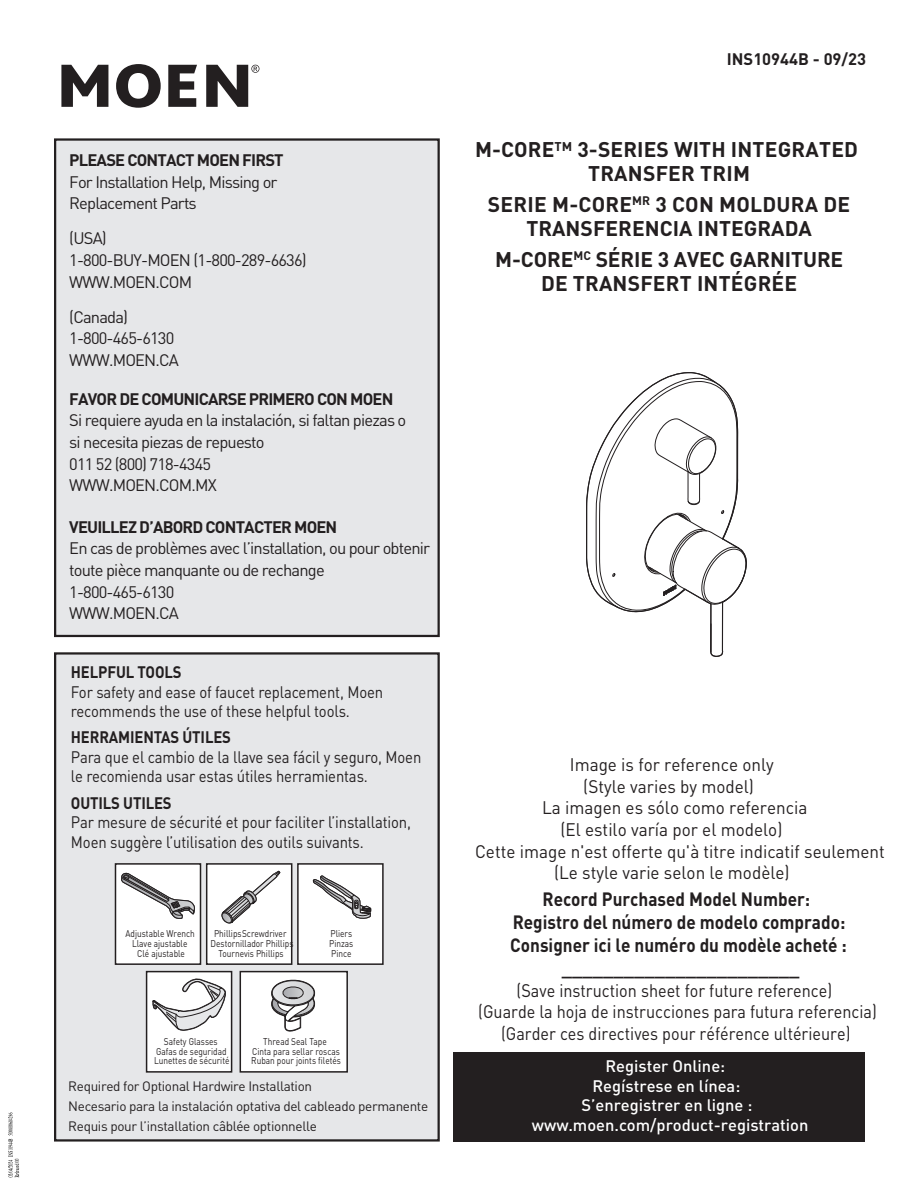
<style>
.page{position:relative;width:918px;height:1188px;background:#fff}
.page>*{position:absolute;margin:0;border:0;box-sizing:border-box;transform-origin:0 0}
.t1{font:700 21px/24px "DIN Pro";letter-spacing:.01em;color:#231f20;text-align:center}
.t2{font:700 19.05px/23px "DIN Pro";color:#231f20;text-align:center;scale:.9 1}
.t3{font:18px "DIN Pro";color:#231f20;scale:.95 1}
.t4{font:18px/21.6px "DIN Pro";color:#231f20;text-align:center;scale:.9 1}
.t5{font:16.5px/21.6px "DIN Pro";letter-spacing:-.05em;color:#231f20}
.t6{font:16.5px/19.5px "DIN Pro";letter-spacing:-.01em;color:#231f20;scale:.9 1}
.t7{font:500 16.5px/19.5px "DIN Pro";color:#fff;text-align:center}
.t8{font:700 16.5px "DIN Pro";letter-spacing:-.05em;color:#231f20}
.t9{font:700 16.5px "DIN Pro";letter-spacing:-.01em;color:#231f20;scale:.9 1}
.t10{font:700 16.5px "DIN Pro";color:#231f20}
.t11{font:13.5px/20px "DIN Pro";letter-spacing:-.025em;color:#231f20}
.t12{font:9.75px/9.8px "DIN Pro";color:#231f20;text-align:center;scale:.85 1}
</style>
<div class="page">
<svg style="left:586px;top:372px;width:161px;height:285px"></svg>
<div style="left:55px;top:653px;width:384px;height:487px;background:#e6e7e9"></div>
<div style="left:54px;top:652px;width:386px;height:490px;border:2px solid #231f20"></div>
<svg style="left:61px;top:65px;width:47px;height:42px"></svg>
<svg style="left:116px;top:64px;width:45px;height:44px"></svg>
<svg style="left:168px;top:65px;width:29px;height:42px"></svg>
<svg style="left:206px;top:65px;width:53px;height:42px"></svg>
<div style="left:147px;top:972px;width:85px;height:100px;background:#fff"></div>
<svg style="left:152px;top:978px;width:74px;height:53px"></svg>
<div style="left:146px;top:971px;width:86px;height:102px;border:2px solid #231f20"></div>
<div style="left:115px;top:864px;width:86px;height:100px;background:#fff"></div>
<svg style="left:121px;top:872px;width:74px;height:47px"></svg>
<div style="left:115px;top:863px;width:86px;height:102px;border:2px solid #231f20"></div>
<div style="left:207px;top:864px;width:85px;height:100px;background:#fff"></div>
<svg style="left:221px;top:870px;width:60px;height:54px"></svg>
<div style="left:206px;top:863px;width:86px;height:102px;border:2px solid #231f20"></div>
<div style="left:240px;top:972px;width:107px;height:100px;background:#fff"></div>
<svg style="left:271px;top:979px;width:45px;height:53px"></svg>
<div style="left:240px;top:971px;width:108px;height:102px;border:2px solid #231f20"></div>
<div style="left:453px;top:1052px;width:412px;height:90px;background:#231f20"></div>
<div style="left:55px;top:140px;width:384px;height:496px;background:#e6e7e9"></div>
<div style="left:54px;top:138px;width:386px;height:499px;border:2px solid #231f20"></div>
<div style="left:298px;top:864px;width:85px;height:100px;background:#fff"></div>
<svg style="left:312px;top:875px;width:60px;height:44px"></svg>
<div style="left:297px;top:863px;width:87px;height:102px;border:2px solid #231f20"></div>
<svg style="left:8px;top:1113px;width:11px;height:64px"></svg>
<p class="t8" style="left:69px;top:146px;width:216px">PLEASE CONTACT MOEN FIRST</p>
<p class="t5" style="left:69px;top:170px;width:210px">For Installation Help, Missing or<br>Replacement Parts</p>
<p class="t5" style="left:69px;top:227px;width:239px">(USA)<br>1-800-BUY-MOEN (1-800-289-6636)<br>WWW.MOEN.COM</p>
<p class="t5" style="left:69px;top:305px;width:111px">(Canada)<br>1-800-465-6130<br>WWW.MOEN.CA</p>
<p class="t8" style="left:69px;top:385px;width:326px">FAVOR DE COMUNICARSE PRIMERO CON MOEN</p>
<p class="t5" style="left:69px;top:409px;width:339px">Si requiere ayuda en la instalación, si faltan piezas o si necesita piezas de repuesto<br>011 52 (800) 718-4345<br>WWW.MOEN.COM.MX</p>
<p class="t8" style="left:69px;top:513px;width:270px">VEUILLEZ D’ABORD CONTACTER MOEN</p>
<p class="t5" style="left:69px;top:537px;width:362px">En cas de problèmes avec l’installation, ou pour obtenir toute pièce manquante ou de rechange<br>1-800-465-6130<br>WWW.MOEN.CA</p>
<p class="t9" style="left:71px;top:659px;width:125px">HELPFUL TOOLS</p>
<p class="t6" style="left:71px;top:681px;width:348px">For safety and ease of faucet replacement, Moen recommends the use of these helpful tools.</p>
<p class="t9" style="left:71px;top:724px;width:179px">HERRAMIENTAS ÚTILES</p>
<p class="t6" style="left:71px;top:746px;width:391px">Para que el cambio de la llave sea fácil y seguro, Moen le recomienda usar estas útiles herramientas.</p>
<p class="t9" style="left:71px;top:790px;width:113px">OUTILS UTILES</p>
<p class="t6" style="left:71px;top:811px;width:379px">Par mesure de sécurité et pour faciliter l’installation,<br>Moen suggère l’utilisation des outils suivants.</p>
<p class="t12" style="left:126px;top:928px;width:83px">Adjustable Wrench<br>Llave ajustable<br>Clé ajustable</p>
<p class="t12" style="left:211px;top:928px;width:99px">PhillipsScrewdriver<br>Destornillador Phillips<br>Tournevis Phillips</p>
<p class="t12" style="left:329px;top:928px;width:30px;text-align:justify">Pliers Pinzas Pince</p>
<p class="t12" style="left:251px;top:1036px;width:107px">Thread Seal Tape<br>Cinta para sellar roscas<br>Ruban pour joints filetés</p>
<p class="t11" style="left:68px;top:1076px;width:361px">Required for Optional Hardwire Installation<br>Necesario para la instalación optativa del cableado permanente<br>Requis pour l’installation câblée optionnelle</p>
<p class="t12" style="left:154px;top:1036px;width:90px">Safety Glasses<br>Gafas de seguridad<br>Lunettes de sécurité</p>
<p class="t10" style="left:727px;top:47px;width:141px">INS10944B - 09/23</p>
<p class="t1" style="left:475px;top:136px;width:385px">M-CORE™ 3-SERIES WITH INTEGRATED<br>TRANSFER TRIM</p>
<p class="t1" style="left:488px;top:191px;width:364px">SERIE M-CORE<sup>MR</sup> 3 CON MOLDURA DE<br>TRANSFERENCIA INTEGRADA</p>
<p class="t1" style="left:495px;top:246px;width:350px">M-CORE<sup>MC</sup> SÉRIE 3 AVEC GARNITURE<br>DE TRANSFERT INTÉGRÉE</p>
<p class="t3" style="left:570px;top:753px;width:216px">Image is for reference only</p>
<p class="t3" style="left:583px;top:774px;width:181px">(Style varies by model)</p>
<p class="t3" style="left:542px;top:796px;width:281px">La imagen es sólo como referencia</p>
<p class="t3" style="left:560px;top:817px;width:235px">(El estilo varía por el modelo)</p>
<p class="t3" style="left:475px;top:839px;width:433px">Cette image n'est offerte qu'à titre indicatif seulement</p>
<p class="t3" style="left:554px;top:861px;width:249px">(Le style varie selon le modèle)</p>
<p class="t2" style="left:510px;top:887px;width:376px">Record Purchased Model Number:<br>Registro del número de modelo comprado:<br>Consigner ici le numéro du modèle acheté : _______________________</p>
<p class="t4" style="left:478px;top:978px;width:445px">(Save instruction sheet for future reference)<br>(Guarde la hoja de instrucciones para futura referencia) (Garder ces directives pour référence ultérieure)</p>
<p class="t7" style="left:532px;top:1056px;width:278px">Register Online:<br>Regístrese en línea:<br>S’enregistrer en ligne : www.moen.com/product-registration</p>
</div>
